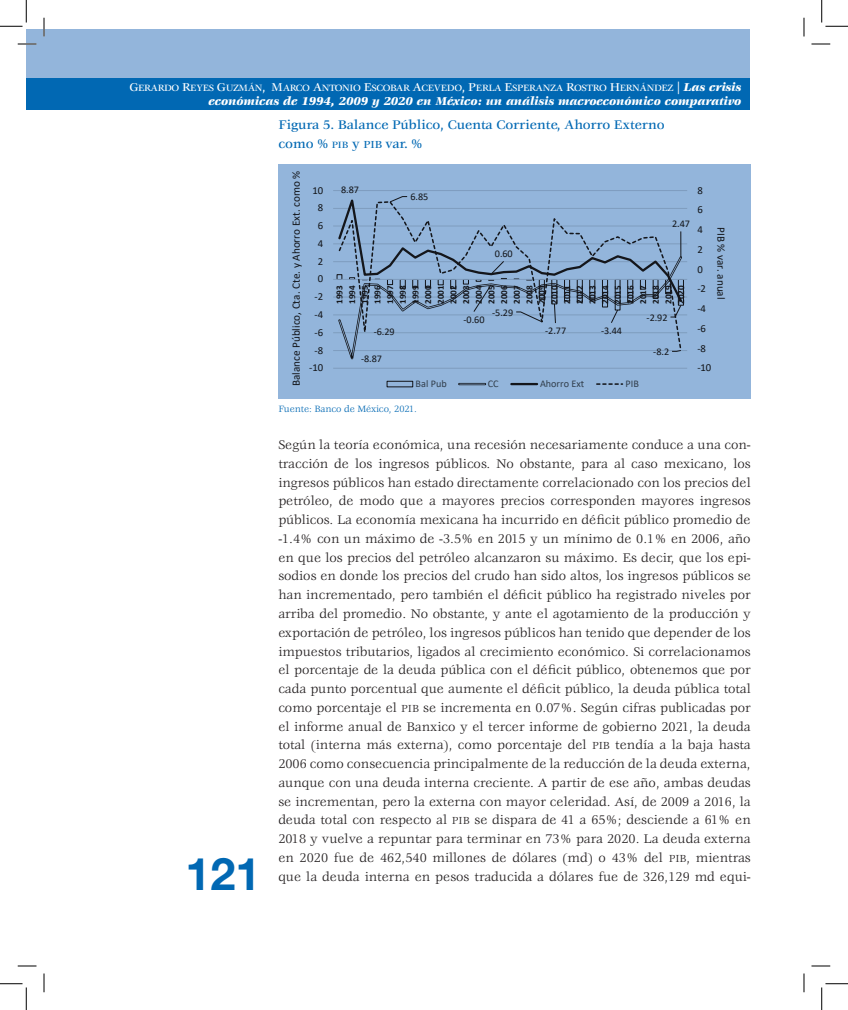
<style>
.page{position:relative;width:848px;height:1010px;background:#fff}
.page>*{position:absolute;margin:0;border:0;box-sizing:border-box;transform-origin:0 0}
.t1{font:700 45px "Helvetica Neue LT Std";color:#0168b3}
.TXT_01{font:13.75px/18.8px "Veljovic Std";color:#231f20;text-align:justify}
.SUBTITULOS{font:500 13.75px/18.8px "Veljovic";letter-spacing:-.01em;color:#0168b3}
.t2{font:italic 900 12.5px "Veljovic Std";letter-spacing:-.01em;color:#fff}
.t3{font:11.25px "Calibri";color:#231f20}
.t4{font:10.75px "Calibri";color:#231f20}
.t5{font:10.25px "Calibri";color:#231f20}
.t6{font:10.12px "Calibri";letter-spacing:-.01em;color:#231f20}
.t7{font:10.12px "Calibri";color:#57585a}
.t8{font:10px "Veljovic Medium SC800";letter-spacing:-.03em;color:#fff}
.FUENTE{font:10px "Veljovic Std";letter-spacing:-.01em;color:#0168b3}
.t9{font:700 9.12px/12.6px "Calibri";letter-spacing:-.005em;color:#231f20;text-align:justify}
.s1{font-size:12.5px}
.s2{font-family:"Veljovic";font-weight:500;font-size:12.5px}
.s3{font-family:"Veljovic Std";font-weight:900;font-style:italic;font-size:12.5px}
.s4{font-size:10px}
.s5{font-size:11.25px}
</style>
<div class="page">
<div style="left:26px;top:29px;width:723px;height:56px;background:#93b5db"></div>
<div style="left:26px;top:78px;width:723px;height:32px;background:#0168b3"></div>
<svg style="left:278px;top:164px;width:472px;height:235px;background:#8eaed3"></svg>
<svg style="left:18px;top:43px;width:18px;height:2px"></svg>
<svg style="left:811px;top:43px;width:18px;height:2px"></svg>
<svg style="left:18px;top:965px;width:18px;height:1px"></svg>
<svg style="left:811px;top:965px;width:18px;height:1px"></svg>
<svg style="left:43px;top:18px;width:2px;height:18px"></svg>
<svg style="left:43px;top:973px;width:2px;height:18px"></svg>
<svg style="left:803px;top:18px;width:1px;height:18px"></svg>
<svg style="left:803px;top:973px;width:1px;height:18px"></svg>
<svg style="left:0;top:0;width:27px;height:27px"></svg>
<svg style="left:0;top:983px;width:27px;height:26px"></svg>
<svg style="left:821px;top:0;width:26px;height:27px"></svg>
<svg style="left:821px;top:983px;width:26px;height:26px"></svg>
<p class="t8" style="left:129px;top:82px;width:613px"><span class="s1">G</span>ERARDO <span class="s1">R</span>EYES <span class="s1">G</span>UZMÁN<span class="s1">, M</span>ARCO <span class="s1">A</span>NTONIO <span class="s1">E</span>SCOBAR <span class="s1">A</span>CEVEDO<span class="s1">, P</span>ERLA <span class="s1">E</span>SPERANZA <span class="s1">R</span>OSTRO <span class="s1">H</span>ERNÁNDEZ <span class="s2">|</span> <span class="s3">Las crisis</span></p>
<p class="t2" style="left:208px;top:94px;width:534px">económicas de 1994, 2009 y 2020 en México: un análisis macroeconómico comparativo</p>
<p class="SUBTITULOS" style="left:278px;top:116px;width:388px">Figura 5. Balance Público, Cuenta Corriente, Ahorro Externo como % <span class="s4">PIB</span> y <span class="s5">PIB</span> var. %</p>
<h1 class="t1" style="left:185px;top:845px;width:77px">121</h1>
<p class="t3" style="left:288px;top:386px;width:217px;rotate:-90deg">Balance Público, Cta. Cte. y Ahorro Ext. como %</p>
<p class="t4" style="left:312px;top:182px;width:12px">10</p>
<p class="t4" style="left:318px;top:200px;width:7px">8</p>
<p class="t4" style="left:318px;top:218px;width:7px">6</p>
<p class="t4" style="left:318px;top:236px;width:7px">4</p>
<p class="t4" style="left:318px;top:253px;width:7px">2</p>
<p class="t4" style="left:318px;top:271px;width:7px">0</p>
<p class="t4" style="left:314px;top:289px;width:10px">-2</p>
<p class="t4" style="left:314px;top:307px;width:10px">-4</p>
<p class="t4" style="left:314px;top:325px;width:10px">-6</p>
<p class="t4" style="left:314px;top:342px;width:10px">-8</p>
<p class="t4" style="left:309px;top:360px;width:16px">-10</p>
<p class="t6" style="left:341px;top:182px;width:19px">8.87</p>
<p class="t6" style="left:410px;top:190px;width:19px">6.85</p>
<p class="t6" style="left:494px;top:247px;width:19px">0.60</p>
<p class="t6" style="left:671px;top:217px;width:19px">2.47</p>
<p class="t9" style="left:333px;top:304px;width:20px;rotate:-90deg">1993<br>1994<br>1995<br>1996<br>1997<br>1998<br>1999<br>2000<br>2001<br>2002<br>2003<br>2004<br>2005<br>2006<br>2007<br>2008<br>2009<br>2010<br>2011<br>2012<br>2013<br>2014<br>2015<br>2016<br>2017<br>2018<br>2019<br>2020</p>
<p class="t6" style="left:373px;top:324px;width:22px">-6.29</p>
<p class="t6" style="left:361px;top:351px;width:23px">-8.87</p>
<p class="t6" style="left:463px;top:312px;width:22px">-0.60</p>
<p class="t6" style="left:492px;top:305px;width:22px">-5.29</p>
<p class="t6" style="left:545px;top:324px;width:22px">-2.77</p>
<p class="t6" style="left:601px;top:323px;width:22px">-3.44</p>
<p class="t6" style="left:646px;top:310px;width:22px">-2.92</p>
<p class="t5" style="left:653px;top:344px;width:17px">-8.2</p>
<p class="t7" style="left:415px;top:376px;width:33px">Bal Pub</p>
<p class="t7" style="left:487px;top:376px;width:12px">CC</p>
<p class="t7" style="left:540px;top:376px;width:46px">Ahorro Ext</p>
<p class="t7" style="left:625px;top:376px;width:15px">PIB</p>
<p class="t4" style="left:697px;top:182px;width:7px">8</p>
<p class="t4" style="left:697px;top:202px;width:7px">6</p>
<p class="t4" style="left:697px;top:222px;width:7px">4</p>
<p class="t4" style="left:697px;top:242px;width:7px">2</p>
<p class="t4" style="left:697px;top:261px;width:7px">0</p>
<p class="t4" style="left:697px;top:281px;width:10px">-2</p>
<p class="t4" style="left:697px;top:301px;width:10px">-4</p>
<p class="t4" style="left:697px;top:321px;width:10px">-6</p>
<p class="t4" style="left:697px;top:340px;width:10px">-8</p>
<p class="t3" style="left:728px;top:227px;width:74px;rotate:90deg">PIB % var. anual</p>
<p class="t4" style="left:697px;top:360px;width:16px">-10</p>
<p class="FUENTE" style="left:278px;top:403px;width:140px">Fuente: Banco de México, 2021.</p>
<p class="TXT_01" style="left:278px;top:436px;width:474px">Según la teoría económica, una recesión necesariamente conduce a una con&shy;tracción de los ingresos públicos. No obstante, para al caso mexicano, los ingresos públicos han estado directamente correlacionado con los precios del petróleo, de modo que a mayores precios corresponden mayores ingresos públicos. La economía mexicana ha incurrido en déficit público promedio de -1.4% con un máximo de -3.5% en 2015 y un mínimo de 0.1% en 2006, año en que los precios del petróleo alcanzaron su máximo. Es decir, que los epi&shy;sodios en donde los precios del crudo han sido altos, los ingresos públicos se han incrementado, pero también el déficit público ha registrado niveles por arriba del promedio. No obstante, y ante el agotamiento de la producción y exportación de petróleo, los ingresos públicos han tenido que depender de los impuestos tributarios, ligados al crecimiento económico. Si correlacionamos el porcentaje de la deuda pública con el déficit público, obtenemos que por cada punto porcentual que aumente el déficit público, la deuda pública total como porcentaje el <span class="s5">PIB</span> se incrementa en 0.07%. Según cifras publicadas por el informe anual de Banxico y el tercer informe de gobierno 2021, la deuda total (interna más externa), como porcentaje del <span class="s5">PIB</span> tendía a la baja hasta 2006 como consecuencia principalmente de la reducción de la deuda externa, aunque con una deuda interna creciente. A partir de ese año, ambas deudas se incrementan, pero la externa con mayor celeridad. Así, de 2009 a 2016, la deuda total con respecto al <span class="s5">PIB</span> se dispara de 41 a 65%; desciende a 61% en 2018 y vuelve a repuntar para terminar en 73% para 2020. La deuda externa en 2020 fue de 462,540 millones de dólares (md) o 43% del <span class="s5">PIB</span>, mientras que la deuda interna en pesos traducida a dólares fue de 326,129 md equi-</p>
</div>
